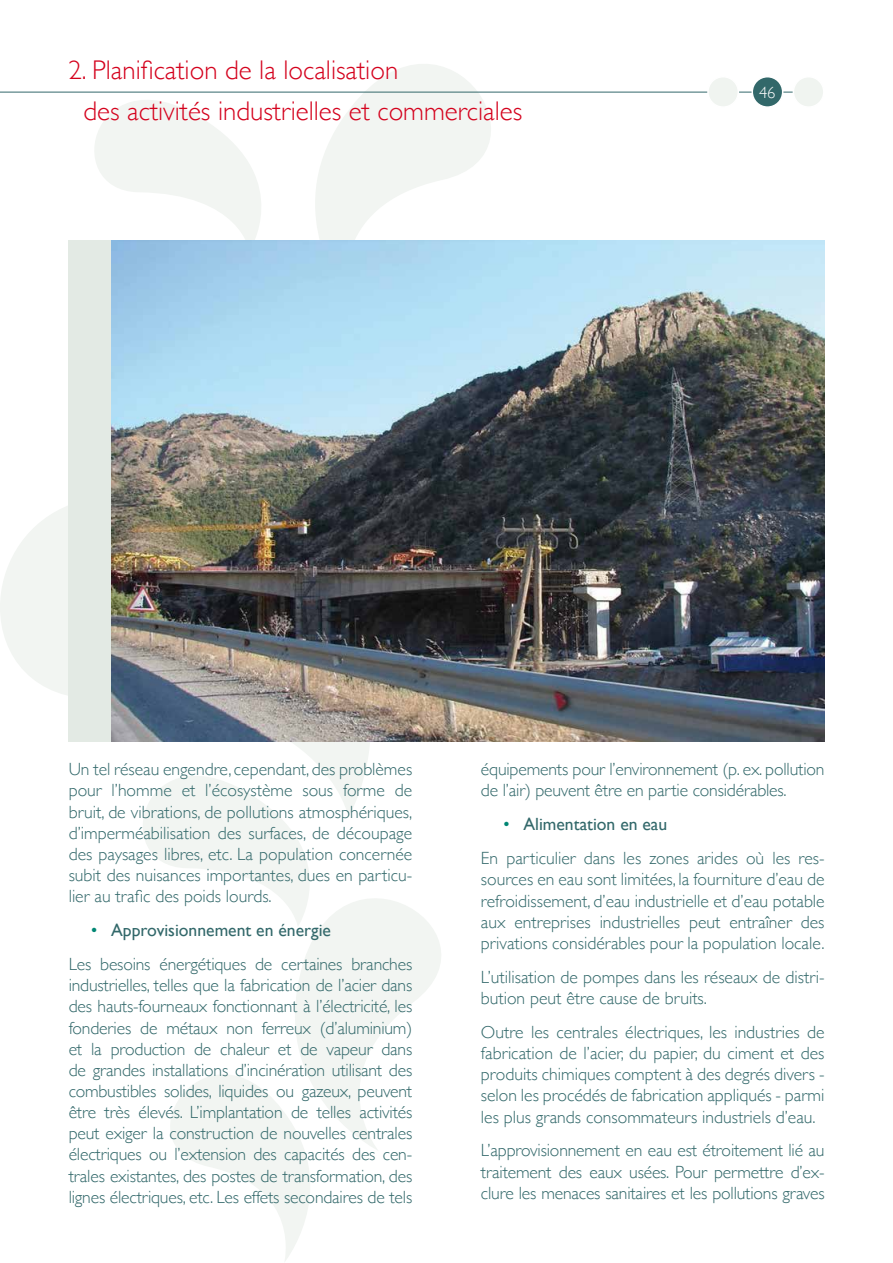
<style>
.page{position:relative;width:893px;height:1263px;background:#fff}
.page>*{position:absolute;margin:0;border:0;box-sizing:border-box;transform-origin:0 0}
.t1{font:300 27px/41px "Gill Sans";color:#d4021d}
.t2{font:300 17.7px/21.1px "Gill Sans";color:#32686a;text-align:justify}
.t3{font:300 16.5px "Gill Sans";color:#fff}
.s1{color:#008673}
.s2{font-weight:400}
</style>
<div class="page">
<svg style="left:170px;top:1075px;width:140px;height:186px;fill:#f4f6f4"></svg>
<svg style="left:280px;top:899px;width:161px;height:252px;fill:#f2f5f2"></svg>
<svg style="left:294px;top:64px;width:267px;height:109px"></svg>
<svg style="left:56px;top:91px;width:238px;height:160px"></svg>
<svg style="left:143px;top:817px;width:200px;height:110px"></svg>
<svg style="left:0;top:441px;width:370px;height:376px"></svg>
<svg style="left:315px;top:173px;width:146px;height:67px;fill:#f2f5f2"></svg>
<hr style="left:0;top:92px;width:816px;height:1px;background:#32686a">
<div style="left:708px;top:77px;width:30px;height:30px;background:#f0f4f0;border-radius:50%"></div>
<div style="left:707px;top:76px;width:32px;height:32px;border:2px solid #fff;border-radius:50%"></div>
<div style="left:752px;top:77px;width:31px;height:30px;background:#32686a;border-radius:50%"></div>
<div style="left:751px;top:76px;width:32px;height:32px;border:2px solid #fff;border-radius:50%"></div>
<div style="left:793px;top:77px;width:31px;height:30px;background:#f0f4f0;border-radius:50%"></div>
<div style="left:793px;top:76px;width:31px;height:32px;border:2px solid #fff;border-radius:50%"></div>
<div style="left:69px;top:240px;width:755px;height:502px;background:#e3eae4"></div>
<img style="left:111px;top:240px;width:713px;height:502px">
<h1 class="t1" style="left:83px;top:48px;width:440px;text-indent:-15px">2. Planification de la localisation<br>des activités industrielles et commerciales</h1>
<p class="t3" style="left:759px;top:79px;width:18px">46</p>
<p class="t2" style="left:69px;top:758px;width:345px">Un tel réseau engendre, cependant, des problèmes pour l’homme et l’écosystème sous forme de bruit, de vibrations, de pollutions atmosphériques, d’imperméabilisation des surfaces, de découpage des paysages libres, etc. La population concernée subit des nuisances importantes, dues en particu&shy;lier au trafic des poids lourds.</p>
<p class="t2" style="left:69px;top:912px;width:345px;line-height:33.9px;text-indent:21px"><span class="s1">•</span> <span class="s2">Approvisionnement en énergie<br></span>Les besoins énergétiques de certaines branches</p>
<p class="t2" style="left:69px;top:974px;width:345px">industrielles, telles que la fabrication de l’acier dans des hauts-fourneaux fonctionnant à l’électricité, les fonderies de métaux non ferreux (d’aluminium) et la production de chaleur et de vapeur dans de grandes installations d’incinération utilisant des combustibles solides, liquides ou gazeux, peuvent être très élevés. L’implantation de telles activités peut exiger la construction de nouvelles centrales électriques ou l’extension des capacités des cen&shy;trales existantes, des postes de transformation, des lignes électriques, etc. Les effets secondaires de tels</p>
<p class="t2" style="left:481px;top:758px;width:345px">équipements pour l’environnement (p. ex. pollution de l’air) peuvent être en partie considérables.</p>
<p class="t2" style="left:481px;top:807px;width:345px;line-height:33.9px;text-indent:21px"><span class="s1">•</span> <span class="s2">Alimentation en eau<br></span>En particulier dans les zones arides où les res-</p>
<p class="t2" style="left:481px;top:868px;width:345px">sources en eau sont limitées, la fourniture d’eau de refroidissement, d’eau industrielle et d’eau potable aux entreprises industrielles peut entraîner des privations considérables pour la population locale.</p>
<p class="t2" style="left:481px;top:966px;width:345px">L’utilisation de pompes dans les réseaux de distri&shy;bution peut être cause de bruits.</p>
<p class="t2" style="left:481px;top:1021px;width:345px">Outre les centrales électriques, les industries de fabrication de l’acier, du papier, du ciment et des produits chimiques comptent à des degrés divers - selon les procédés de fabrication appliqués - parmi les plus grands consommateurs industriels d’eau.</p>
<p class="t2" style="left:481px;top:1139px;width:345px">L’approvisionnement en eau est étroitement lié au traitement des eaux usées. Pour permettre d’ex&shy;clure les menaces sanitaires et les pollutions graves</p>
</div>
